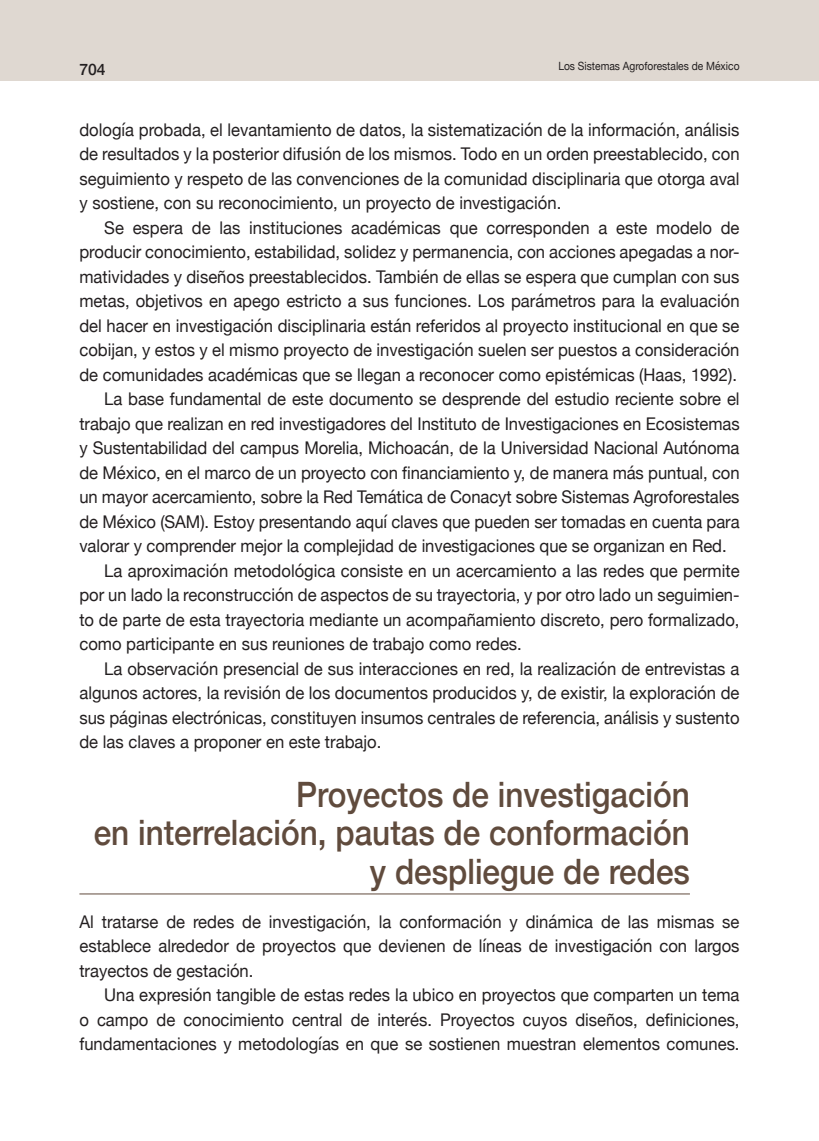
<style>
.page{position:relative;width:819px;height:1141px;background:#fff}
.page>*{position:absolute;margin:0;border:0;box-sizing:border-box;transform-origin:0 0}
.t1{font:500 35px/38.5px "Helvetica Neue";color:#604b3d;text-align:right;scale:.9 1}
.t2{font:17.5px/24.5px "Helvetica Neue";color:#231f20;text-align:justify;scale:.95 1}
.t3{font:500 15.75px "Helvetica Neue";color:#231f20}
.t4{font:11.38px "Helvetica Neue";color:#231f20;scale:.9 1}
</style>
<div class="page">
<div style="left:0;top:0;width:818px;height:81px;background:#dfd8d1"></div>
<hr style="left:79px;top:893px;width:611px;height:1px;background:#604b3d">
<p class="t3" style="left:79px;top:56px;width:28px">704</p>
<p class="t4" style="left:558px;top:58px;width:203px">Los Sistemas Agroforestales de México</p>
<p class="t2" style="left:79px;top:118px;width:696px">dología probada, el levantamiento de datos, la sistematización de la información, análisis de resultados y la posterior difusión de los mismos. Todo en un orden preestablecido, con seguimiento y respeto de las convenciones de la comunidad disciplinaria que otorga aval y sostiene, con su reconocimiento, un proyecto de investigación.</p>
<p class="t2" style="left:104px;top:216px;width:670px">Se espera de las instituciones académicas que corresponden a este modelo de</p>
<p class="t2" style="left:79px;top:241px;width:696px">producir conocimiento, estabilidad, solidez y permanencia, con acciones apegadas a nor-</p>
<p class="t2" style="left:79px;top:265px;width:696px">matividades y diseños preestablecidos. También de ellas se espera que cumplan con sus</p>
<p class="t2" style="left:79px;top:290px;width:696px">metas, objetivos en apego estricto a sus funciones. Los parámetros para la evaluación</p>
<p class="t2" style="left:79px;top:314px;width:696px">del hacer en investigación disciplinaria están referidos al proyecto institucional en que se</p>
<p class="t2" style="left:79px;top:339px;width:696px">cobijan, y estos y el mismo proyecto de investigación suelen ser puestos a consideración</p>
<p class="t2" style="left:79px;top:363px;width:693px">de comunidades académicas que se llegan a reconocer como epistémicas (Haas, 1992).</p>
<p class="t2" style="left:104px;top:388px;width:670px">La base fundamental de este documento se desprende del estudio reciente sobre el</p>
<p class="t2" style="left:79px;top:412px;width:696px">trabajo que realizan en red investigadores del Instituto de Investigaciones en Ecosistemas</p>
<p class="t2" style="left:79px;top:437px;width:696px">y Sustentabilidad del campus Morelia, Michoacán, de la Universidad Nacional Autónoma</p>
<p class="t2" style="left:79px;top:461px;width:696px">de México, en el marco de un proyecto con financiamiento y, de manera más puntual, con</p>
<p class="t2" style="left:79px;top:486px;width:696px">un mayor acercamiento, sobre la Red Temática de Conacyt sobre Sistemas Agroforestales</p>
<p class="t2" style="left:79px;top:510px;width:696px">de México (SAM). Estoy presentando aquí claves que pueden ser tomadas en cuenta para</p>
<p class="t2" style="left:79px;top:535px;width:682px">valorar y comprender mejor la complejidad de investigaciones que se organizan en Red.</p>
<p class="t2" style="left:104px;top:559px;width:670px">La aproximación metodológica consiste en un acercamiento a las redes que permite</p>
<p class="t2" style="left:79px;top:584px;width:696px">por un lado la reconstrucción de aspectos de su trayectoria, y por otro lado un seguimien-</p>
<p class="t2" style="left:79px;top:608px;width:696px">to de parte de esta trayectoria mediante un acompañamiento discreto, pero formalizado,</p>
<p class="t2" style="left:79px;top:633px;width:467px">como participante en sus reuniones de trabajo como redes.</p>
<p class="t2" style="left:104px;top:657px;width:670px">La observación presencial de sus interacciones en red, la realización de entrevistas a</p>
<p class="t2" style="left:79px;top:682px;width:696px">algunos actores, la revisión de los documentos producidos y, de existir, la exploración de</p>
<p class="t2" style="left:79px;top:706px;width:696px">sus páginas electrónicas, constituyen insumos centrales de referencia, análisis y sustento</p>
<p class="t2" style="left:79px;top:731px;width:319px">de las claves a proponer en este trabajo.</p>
<h1 class="t1" style="left:94px;top:772px;width:664px">Proyectos de investigación<br>en interrelación, pautas de conformación y despliegue de redes</h1>
<p class="t2" style="left:79px;top:910px;width:696px">Al tratarse de redes de investigación, la conformación y dinámica de las mismas se establece alrededor de proyectos que devienen de líneas de investigación con largos trayectos de gestación.</p>
<p class="t2" style="left:79px;top:984px;width:696px;text-indent:25px">Una expresión tangible de estas redes la ubico en proyectos que comparten un tema o campo de conocimiento central de interés. Proyectos cuyos diseños, definiciones, fundamentaciones y metodologías en que se sostienen muestran elementos comunes.</p>
</div>
